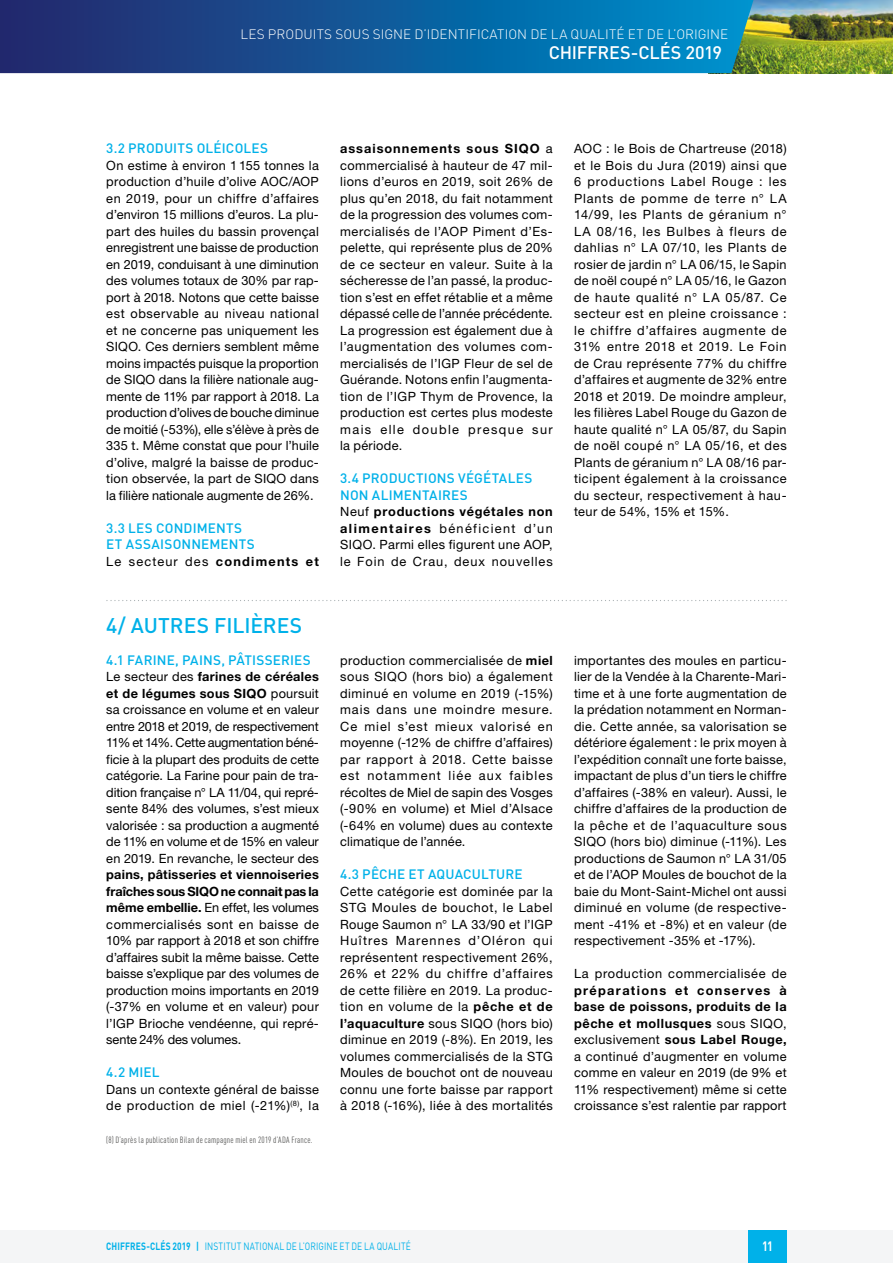
<style>
.page{position:relative;width:893px;height:1263px;background:#fff}
.page>*{position:absolute;margin:0;border:0;box-sizing:border-box;transform-origin:0 0}
.t1{font:500 21px "DIN";color:#00b1e9}
.t2{font:500 18px "DIN";letter-spacing:-.01em;color:#fff}
.t3{font:500 13.5px/16.5px "DIN";letter-spacing:.015em;color:#00b1e9}
.t4{font:300 13.5px "DIN";color:#fff}
.t5{font:700 13.5px "DIN";color:#fff;scale:.8 1}
.t6{font:12.75px/16.5px "Helvetica Neue LT Std";letter-spacing:.025em;color:#000;text-align:justify}
.t7{font:12.75px "Helvetica Neue LT Std";letter-spacing:.05em;color:#000}
.t8{font:12.75px "Helvetica Neue LT Std";letter-spacing:.085em;color:#000}
.t9{font:10.5px "DIN";letter-spacing:.025em;color:#00b1e9;scale:.8 1}
.t10{font:condensed 9px "DIN Pro";letter-spacing:.025em;color:#575756}
.s1{font-weight:700}
</style>
<div class="page">
<img style="left:760px;top:0;width:133px;height:73px">
<svg style="left:0;top:0;width:760px;height:73px;background:#125b98"></svg>
<div style="left:0;top:1230px;width:893px;height:33px;background:#f4f5f6"></div>
<div style="left:748px;top:1230px;width:39px;height:33px;background:#00b1e9"></div>
<svg style="left:107px;top:600px;width:680px;height:1px"></svg>
<p class="t4" style="left:240px;top:26px;width:489px">LES PRODUITS SOUS SIGNE D’IDENTIFICATION DE LA QUALITÉ ET DE L’ORIGINE</p>
<h2 class="t2" style="left:549px;top:41px;width:175px">CHIFFRES-CLÉS 2019</h2>
<p class="t3" style="left:106px;top:139px;width:163px">3.2 PRODUITS OLÉICOLES</p>
<p class="t6" style="left:106px;top:157px;width:214px">On estime à environ 1 155 tonnes la production d’huile d’olive AOC/AOP en 2019, pour un chiffre d’affaires d’environ 15 millions d’euros. La plu&shy;part des huiles du bassin provençal enregistrent une baisse de production en 2019, conduisant à une diminution des volumes totaux de 30% par rap&shy;port à 2018. Notons que cette baisse est observable au niveau national et ne concerne pas uniquement les SIQO. Ces derniers semblent même moins impactés puisque la proportion de SIQO dans la filière nationale aug&shy;mente de 11% par rapport à 2018. La production d’olives de bouche diminue de moitié (-53%), elle s’élève à près de 335 t. Même constat que pour l’huile d’olive, malgré la baisse de produc&shy;tion observée, la part de SIQO dans la filière nationale augmente de 26%.</p>
<p class="t3" style="left:106px;top:519px;width:150px">3.3 LES CONDIMENTS<br>ET ASSAISONNEMENTS</p>
<p class="t8" style="left:106px;top:553px;width:214px">Le secteur des <span class="s1">condiments et</span></p>
<h1 class="t1" style="left:106px;top:612px;width:197px">4/ AUTRES FILIÈRES</h1>
<p class="t3" style="left:106px;top:651px;width:206px">4.1 FARINE, PAINS, PÂTISSERIES</p>
<p class="t6" style="left:106px;top:668px;width:214px">Le secteur des <span class="s1">farines de céréales et de légumes sous SIQO</span> poursuit sa croissance en volume et en valeur entre 2018 et 2019, de respectivement 11% et 14%. Cette augmentation béné&shy;ficie à la plupart des produits de cette catégorie. La Farine pour pain de tra&shy;dition française n° LA 11/04, qui repré&shy;sente 84% des volumes, s’est mieux valorisée : sa production a augmenté de 11% en volume et de 15% en valeur en 2019. En revanche, le secteur des</p>
<p class="t6" style="left:106px;top:866px;width:214px"><span class="s1">pains, pâtisseries et viennoiseries fraîches sous SIQO ne connait pas la même embellie.</span> En effet, les volumes commercialisés sont en baisse de 10% par rapport à 2018 et son chiffre d’affaires subit la même baisse. Cette baisse s’explique par des volumes de production moins importants en 2019 (-37% en volume et en valeur) pour l’IGP Brioche vendéenne, qui repré&shy;sente 24% des volumes.</p>
<p class="t3" style="left:106px;top:1063px;width:55px">4.2 MIEL</p>
<p class="t6" style="left:106px;top:1081px;width:214px">Dans un contexte général de baisse de production de miel (-21%)<sup>(8)</sup>, la</p>
<p class="t10" style="left:106px;top:1133px;width:208px">(8) D’après la publication Bilan de campagne miel en 2019 d’ADA France.</p>
<p class="t6" style="left:340px;top:140px;width:214px"><span class="s1">assaisonnements sous SIQO</span> a commercialisé à hauteur de 47 mil&shy;lions d’euros en 2019, soit 26% de plus qu’en 2018, du fait notamment de la progression des volumes com&shy;mercialisés de l’AOP Piment d’Es&shy;pelette, qui représente plus de 20% de ce secteur en valeur. Suite à la sécheresse de l’an passé, la produc&shy;tion s’est en effet rétablie et a même dépassé celle de l’année précédente.<br>La progression est également due à l’augmentation des volumes com&shy;mercialisés de l’IGP Fleur de sel de Guérande. Notons enfin l’augmenta&shy;tion de l’IGP Thym de Provence, la production est certes plus modeste mais elle double presque sur la période.</p>
<p class="t3" style="left:340px;top:469px;width:194px">3.4 PRODUCTIONS VÉGÉTALES<br>NON ALIMENTAIRES</p>
<p class="t6" style="left:340px;top:503px;width:214px">Neuf <span class="s1">productions végétales non alimentaires</span> bénéficient d’un SIQO. Parmi elles figurent une AOP, le Foin de Crau, deux nouvelles</p>
<p class="t6" style="left:574px;top:140px;width:214px">AOC : le Bois de Chartreuse (2018) et le Bois du Jura (2019) ainsi que 6 productions Label Rouge : les Plants de pomme de terre n° LA 14/99, les Plants de géranium n° LA 08/16, les Bulbes à fleurs de dahlias n° LA 07/10, les Plants de rosier de jardin n° LA 06/15, le Sapin de noël coupé n° LA 05/16, le Gazon de haute qualité n° LA 05/87. Ce secteur est en pleine croissance : le chiffre d’affaires augmente de 31% entre 2018 et 2019. Le Foin de Crau représente 77% du chiffre d’affaires et augmente de 32% entre 2018 et 2019. De moindre ampleur, les filières Label Rouge du Gazon de haute qualité n° LA 05/87, du Sapin de noël coupé n° LA 05/16, et des Plants de géranium n° LA 08/16 par&shy;ticipent également à la croissance du secteur, respectivement à hau&shy;teur de 54%, 15% et 15%.</p>
<p class="t6" style="left:340px;top:652px;width:214px">production commercialisée de <span class="s1">miel </span>sous SIQO (hors bio) a également diminué en volume en 2019 (-15%) mais dans une moindre mesure.<br>Ce miel s’est mieux valorisé en moyenne (-12% de chiffre d’affaires) par rapport à 2018. Cette baisse est notamment liée aux faibles récoltes de Miel de sapin des Vosges (-90% en volume) et Miel d’Alsace (-64% en volume) dues au contexte climatique de l’année.</p>
<p class="t3" style="left:340px;top:865px;width:184px">4.3 PÊCHE ET AQUACULTURE</p>
<p class="t6" style="left:340px;top:883px;width:214px">Cette catégorie est dominée par la STG Moules de bouchot, le Label Rouge Saumon n° LA 33/90 et l’IGP Huîtres Marennes d’Oléron qui représentent respectivement 26%, 26% et 22% du chiffre d’affaires de cette filière en 2019. La produc&shy;tion en volume de la <span class="s1">pêche et de l’aquaculture</span> sous SIQO (hors bio) diminue en 2019 (-8%). En 2019, les volumes commercialisés de la STG Moules de bouchot ont de nouveau connu une forte baisse par rapport à 2018 (-16%), liée à des mortalités</p>
<p class="t6" style="left:574px;top:652px;width:214px">importantes des moules en particu&shy;lier de la Vendée à la Charente-Mari&shy;time et à une forte augmentation de la prédation notamment en Norman&shy;die. Cette année, sa valorisation se détériore également : le prix moyen à l’expédition connaît une forte baisse, impactant de plus d’un tiers le chiffre d’affaires (-38% en valeur). Aussi, le chiffre d’affaires de la production de la pêche et de l’aquaculture sous SIQO (hors bio) diminue (-11%). Les productions de Saumon n° LA 31/05 et de l’AOP Moules de bouchot de la baie du Mont-Saint-Michel ont aussi diminué en volume (de respective&shy;ment -41% et -8%) et en valeur (de respectivement -35% et -17%).</p>
<p class="t7" style="left:574px;top:966px;width:214px">La production commercialisée de</p>
<p class="t6" style="left:574px;top:981px;width:214px"><span class="s1">préparations et conserves à base de poissons, produits de la pêche et mollusques</span> sous SIQO, exclusivement <span class="s1">sous Label Rouge, </span>a continué d’augmenter en volume comme en valeur en 2019 (de 9% et 11% respectivement) même si cette croissance s’est ralentie par rapport</p>
<p class="t9" style="left:106px;top:1240px;width:382px"><span class="s1">CHIFFRES-CLÉS 2019 |</span> INSTITUT NATIONAL DE L’ORIGINE ET DE LA QUALITÉ</p>
<p class="t5" style="left:762px;top:1237px;width:15px">11</p>
</div>
